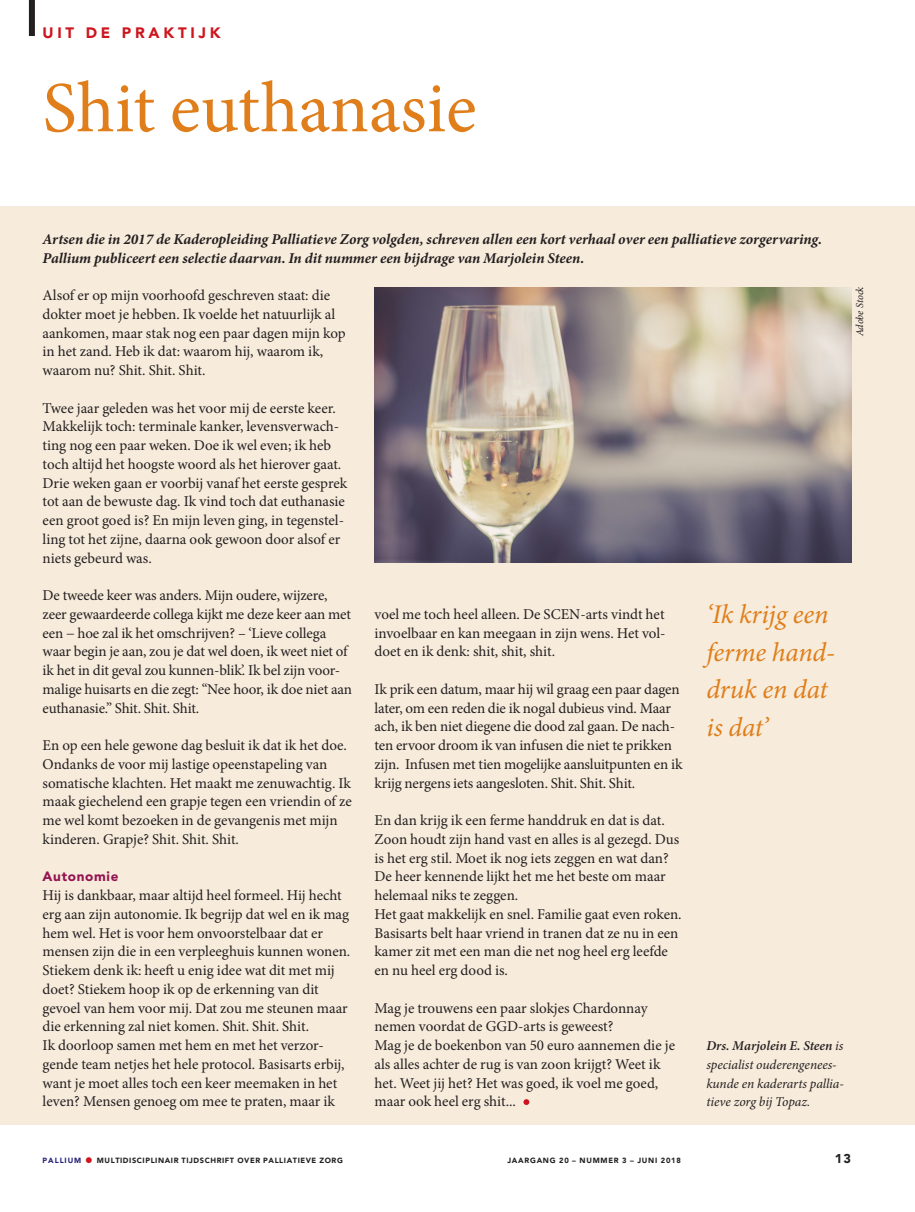
<style>
.page{position:relative;width:915px;height:1212px;background:#fff}
.page>*{position:absolute;margin:0;border:0;box-sizing:border-box;transform-origin:0 0}
.t1{font:72px "Minion Pro";letter-spacing:-.005em;color:#df7e1a}
.t2{font:italic 27px/37.5px "Minion Pro";letter-spacing:-.005em;color:#df7e1a}
.t3{font:15px/18.8px "Minion Pro";letter-spacing:-.005em;color:#231f20}
.t4{font:italic 700 15px/18.8px "Minion Pro";color:#231f20}
.t5{font:900 15px "Avenir LT Std";letter-spacing:.25em;color:#cd151d}
.t6{font:italic 13.5px/18.8px "Minion Pro";letter-spacing:-.005em;color:#231f20}
.t7{font:900 13.5px "Avenir LT Std";letter-spacing:.05em;color:#931451}
.t8{font:900 12.75px "Avenir LT Std";color:#231f20}
.t9{font:italic 10.5px "Minion Pro";letter-spacing:-.01em;color:#231f20}
.t10{font:900 7.5px "Avenir LT Std";letter-spacing:.075em;color:#231f20}
.t11{font:900 7.5px "Avenir LT Std";letter-spacing:.1em;color:#231f20}
.s1{font-weight:600}
.s2{color:#26237b}
.s3{font-size:16.5px;color:#cd151d}
</style>
<div class="page">
<div style="left:29px;top:0;width:6px;height:36px;background:#231f20"></div>
<div style="left:0;top:206px;width:914px;height:919px;background:#f7ebdb"></div>
<svg style="left:523px;top:1099px;width:6px;height:6px"></svg>
<img style="left:374px;top:287px;width:476px;height:275px">
<p class="t5" style="left:43px;top:23px;width:179px">UIT DE PRAKTIJK</p>
<p class="t1" style="left:43px;top:60px;width:435px">Shit euthanasie</p>
<p class="t4" style="left:43px;top:229px;width:780px">Artsen die in 2017 de Kaderopleiding Palliatieve Zorg volgden, schreven allen een kort verhaal over een palliatieve zorgervaring.<br>Pallium publiceert een selectie daarvan. In dit nummer een bijdrage van Marjolein Steen.</p>
<p class="t3" style="left:43px;top:286px;width:304px">Alsof er op mijn voorhoofd geschreven staat: die dokter moet je hebben. Ik voelde het natuurlijk al aankomen, maar stak nog een paar dagen mijn kop in het zand. Heb ik dat: waarom hij, waarom ik, waarom nu? Shit. Shit. Shit.</p>
<p class="t3" style="left:43px;top:398px;width:306px">Twee jaar geleden was het voor mij de eerste keer.<br>Makkelijk toch: terminale kanker, levensverwach&shy;ting nog een paar weken. Doe ik wel even; ik heb toch altijd het hoogste woord als het hierover gaat.<br>Drie weken gaan er voorbij vanaf het eerste gesprek tot aan de bewuste dag. Ik vind toch dat euthanasie een groot goed is? En mijn leven ging, in tegenstel&shy;ling tot het zijne, daarna ook gewoon door alsof er niets gebeurd was.</p>
<p class="t3" style="left:43px;top:586px;width:311px">De tweede keer was anders. Mijn oudere, wijzere, zeer gewaardeerde collega kijkt me deze keer aan met een − hoe zal ik het omschrijven? – ‘Lieve collega waar begin je aan, zou je dat wel doen, ik weet niet of ik het in dit geval zou kunnen-blik’. Ik bel zijn voor&shy;malige huisarts en die zegt: “Nee hoor, ik doe niet aan euthanasie.” Shit. Shit. Shit.</p>
<p class="t3" style="left:43px;top:736px;width:310px">En op een hele gewone dag besluit ik dat ik het doe.<br>Ondanks de voor mij lastige opeenstapeling van somatische klachten. Het maakt me zenuwachtig. Ik maak giechelend een grapje tegen een vriendin of ze me wel komt bezoeken in de gevangenis met mijn kinderen. Grapje? Shit. Shit. Shit.</p>
<p class="t7" style="left:43px;top:868px;width:77px">Autonomie</p>
<p class="t3" style="left:43px;top:886px;width:309px">Hij is dankbaar, maar altijd heel formeel. Hij hecht erg aan zijn autonomie. Ik begrijp dat wel en ik mag hem wel. Het is voor hem onvoorstelbaar dat er mensen zijn die in een verpleeghuis kunnen wonen.<br>Stiekem denk ik: heeft u enig idee wat dit met mij doet? Stiekem hoop ik op de erkenning van dit gevoel van hem voor mij. Dat zou me steunen maar die erkenning zal niet komen. Shit. Shit. Shit.<br>Ik doorloop samen met hem en met het verzor&shy;gende team netjes het hele protocol. Basisarts erbij, want je moet alles toch een keer meemaken in het leven? Mensen genoeg om mee te praten, maar ik</p>
<p class="t3" style="left:374px;top:605px;width:292px;text-align:justify">voel me toch heel alleen. De SCEN-arts vindt het invoelbaar en kan meegaan in zijn wens. Het vol&shy;doet en ik denk: shit, shit, shit.</p>
<p class="t3" style="left:374px;top:680px;width:309px">Ik prik een datum, maar hij wil graag een paar dagen later, om een reden die ik nogal dubieus vind. Maar ach, ik ben niet diegene die dood zal gaan. De nach&shy;ten ervoor droom ik van infusen die niet te prikken zijn. Infusen met tien mogelijke aansluitpunten en ik krijg nergens iets aangesloten. Shit. Shit. Shit.</p>
<p class="t3" style="left:374px;top:811px;width:308px">En dan krijg ik een ferme handdruk en dat is dat.<br>Zoon houdt zijn hand vast en alles is al gezegd. Dus is het erg stil. Moet ik nog iets zeggen en wat dan?<br>De heer kennende lijkt het me het beste om maar helemaal niks te zeggen.<br>Het gaat makkelijk en snel. Familie gaat even roken.<br>Basisarts belt haar vriend in tranen dat ze nu in een kamer zit met een man die net nog heel erg leefde en nu heel erg dood is.</p>
<p class="t3" style="left:374px;top:998px;width:302px">Mag je trouwens een paar slokjes Chardonnay nemen voordat de GGD-arts is geweest?<br>Mag je de boekenbon van 50 euro aannemen die je als alles achter de rug is van zoon krijgt? Weet ik het. Weet jij het? Het was goed, ik voel me goed, maar ook heel erg shit...</p>
<p class="t2" style="left:706px;top:596px;width:130px">‘Ik krijg een ferme hand&shy;druk en dat is dat’</p>
<p class="t6" style="left:706px;top:1036px;width:139px"><span class="s1">Drs. Marjolein E. Steen</span> is specialist ouderengenees&shy;kunde en kaderarts pallia&shy;tieve zorg bij Topaz.</p>
<p class="t9" style="left:852px;top:336px;width:51px;rotate:-90deg">Adobe Stock</p>
<p class="t10" style="left:43px;top:1155px;width:302px"><span class="s2">PALLIUM</span> <span class="s3">•</span> MULTIDISCIPLINAIR TIJDSCHRIFT OVER PALLIATIEVE ZORG</p>
<p class="t11" style="left:507px;top:1155px;width:175px">JAARGANG 20 – NUMMER 3 – JUNI 2018</p>
<p class="t8" style="left:834px;top:1150px;width:18px">13</p>
</div>
